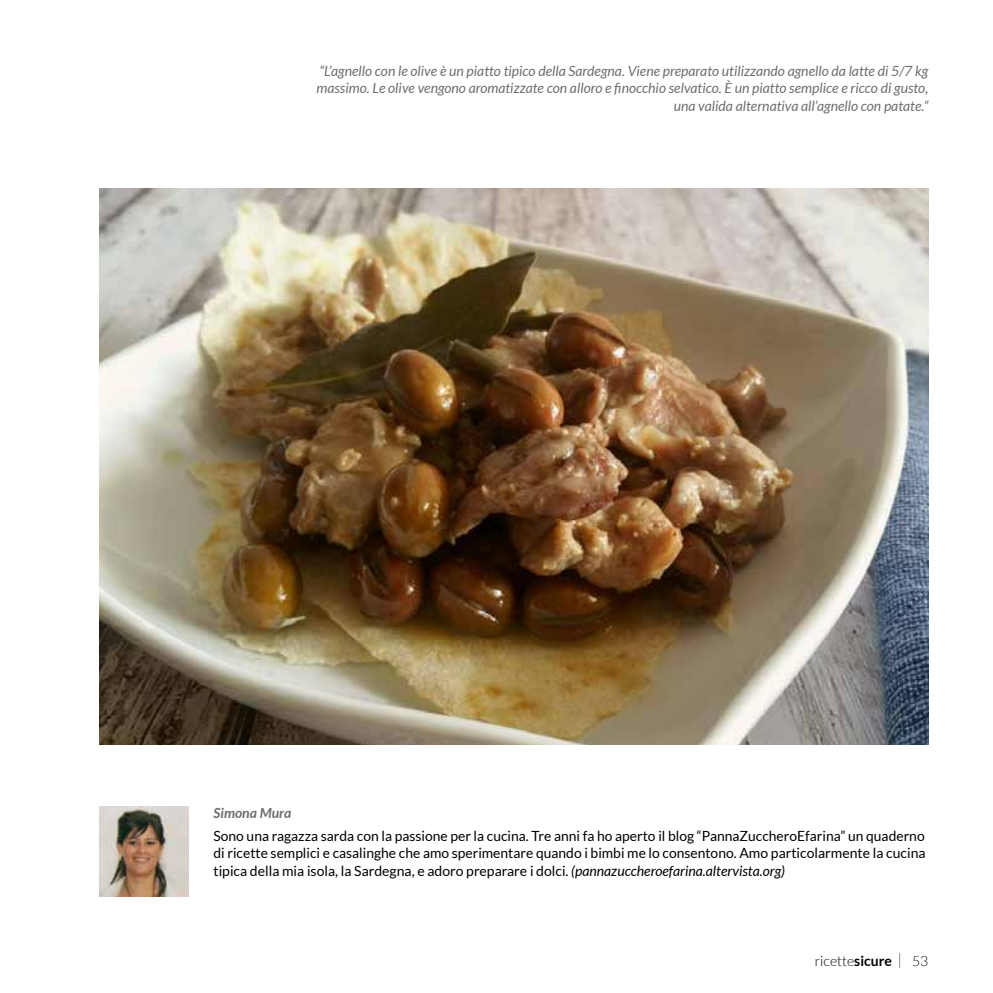
<style>
.page{position:relative;width:993px;height:993px;background:#fff}
.page>*{position:absolute;margin:0;border:0;box-sizing:border-box;transform-origin:0 0}
.t1{font:14px/17.5px "Lato";color:#000;text-align:justify}
.t2{font:italic 14px/17.5px "Lato";color:#6d6e71;text-align:right}
.t3{font:300 14px "Lato";color:#000}
.t4{font:italic 700 14px "Lato";color:#6d6e71}
.s1{font-style:italic}
.s2{font-weight:700}
</style>
<div class="page">
<img style="left:99px;top:189px;width:829px;height:555px">
<img style="left:99px;top:806px;width:90px;height:89px">
<p class="t2" style="left:316px;top:62px;width:613px">“L’agnello con le olive è un piatto tipico della Sardegna. Viene preparato utilizzando agnello da latte di 5/7 kg massimo. Le olive vengono aromatizzate con alloro e finocchio selvatico. È un piatto semplice e ricco di gusto, una valida alternativa all’agnello con patate.“</p>
<p class="t4" style="left:213px;top:804px;width:79px">Simona Mura</p>
<p class="t1" style="left:213px;top:826px;width:713px">Sono una ragazza sarda con la passione per la cucina. Tre anni fa ho aperto il blog “PannaZuccheroEfarina” un quaderno di ricette semplici e casalinghe che amo sperimentare quando i bimbi me lo consentono. Amo particolarmente la cucina tipica della mia isola, la Sardegna, e adoro preparare i dolci. <span class="s1">(pannazuccheroefarina.altervista.org)</span></p>
<p class="t3" style="left:814px;top:953px;width:79px">ricette<span class="s2">sicure</span></p>
<p class="t3" style="left:911px;top:953px;width:18px">53</p>
</div>
